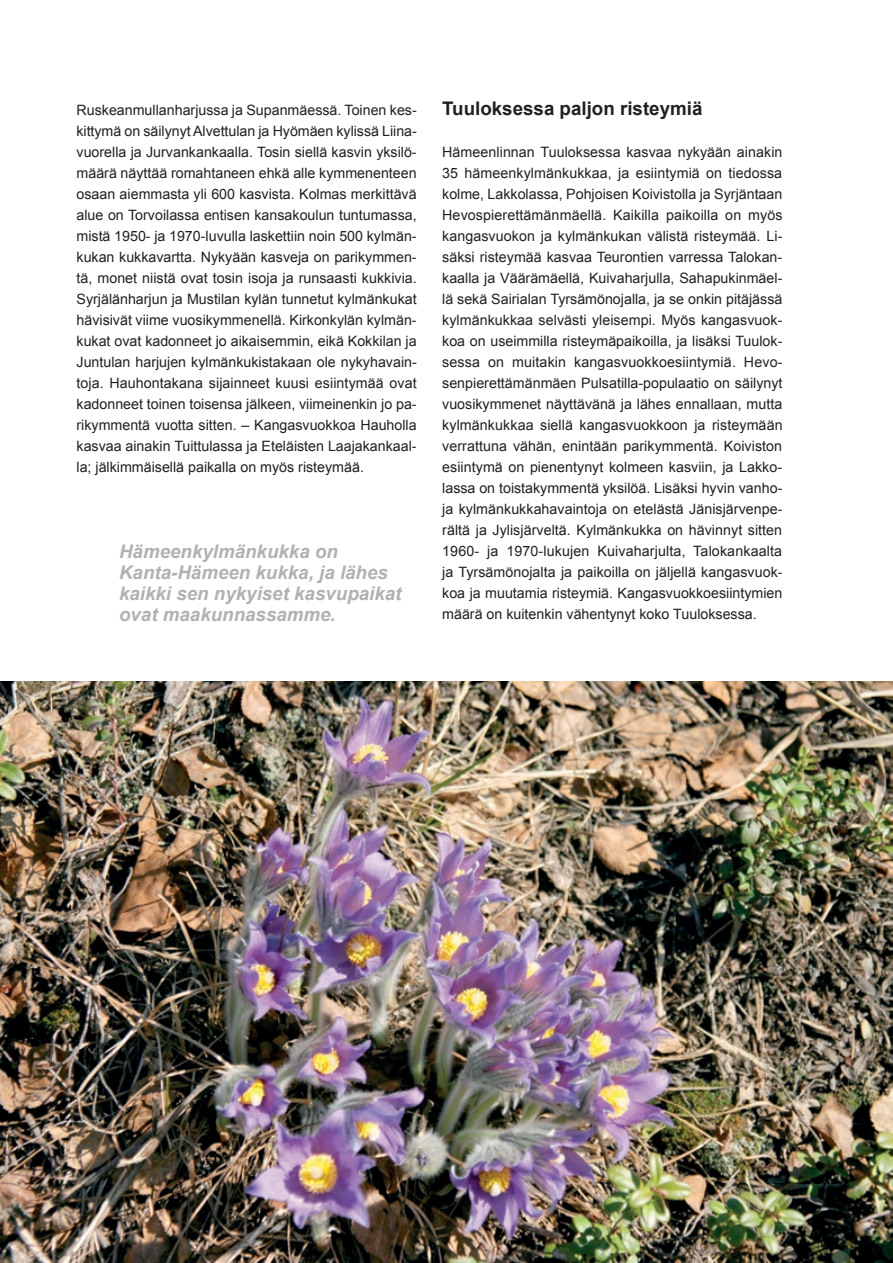
<style>
.page{position:relative;width:893px;height:1263px;background:#fff}
.page>*{position:absolute;margin:0;border:0;box-sizing:border-box;transform-origin:0 0}
.t1{font:italic 700 18.75px/21px "Arial";color:#b0b1b5}
.t2{font:700 18.75px "Arial";color:#231f20}
.t3{font:14.25px/21px "Arial";color:#231f20;text-align:justify}
</style>
<div class="page">
<img style="left:0;top:682px;width:893px;height:581px">
<p class="t3" style="left:77px;top:99px;width:342px">Ruskeanmullanharjussa ja Supanmäessä. Toinen kes&shy;kittymä on säilynyt Alvettulan ja Hyömäen kylissä Liina&shy;vuorella ja Jurvankankaalla. Tosin siellä kasvin yksilö&shy;määrä näyttää romahtaneen ehkä alle kymmenenteen osaan aiemmasta yli 600 kasvista. Kolmas merkittävä alue on Torvoilassa entisen kansakoulun tuntumassa, mistä 1950- ja 1970-luvulla laskettiin noin 500 kylmän&shy;kukan kukkavartta. Nykyään kasveja on parikymmen&shy;tä, monet niistä ovat tosin isoja ja runsaasti kukkivia.<br>Syrjälänharjun ja Mustilan kylän tunnetut kylmänkukat hävisivät viime vuosikymmenellä. Kirkonkylän kylmän&shy;kukat ovat kadonneet jo aikaisemmin, eikä Kokkilan ja Juntulan harjujen kylmänkukistakaan ole nykyhavain&shy;toja. Hauhontakana sijainneet kuusi esiintymää ovat kadonneet toinen toisensa jälkeen, viimeinenkin jo pa&shy;rikymmentä vuotta sitten. – Kangasvuokkoa Hauholla kasvaa ainakin Tuittulassa ja Eteläisten Laajakankaal&shy;la; jälkimmäisellä paikalla on myös risteymää.</p>
<h1 class="t1" style="left:119px;top:540px;width:284px">Hämeenkylmänkukka on<br>Kanta-Hämeen kukka, ja lähes kaikki sen nykyiset kasvupaikat ovat maakunnassamme.</h1>
<h1 class="t2" style="left:442px;top:98px;width:262px">Tuuloksessa paljon risteymiä</h1>
<p class="t3" style="left:442px;top:141px;width:342px">Hämeenlinnan Tuuloksessa kasvaa nykyään ainakin 35 hämeenkylmänkukkaa, ja esiintymiä on tiedossa kolme, Lakkolassa, Pohjoisen Koivistolla ja Syrjäntaan Hevospierettämänmäellä. Kaikilla paikoilla on myös kangasvuokon ja kylmänkukan välistä risteymää. Li&shy;säksi risteymää kasvaa Teurontien varressa Talokan&shy;kaalla ja Väärämäellä, Kuivaharjulla, Sahapukinmäel&shy;lä sekä Sairialan Tyrsämönojalla, ja se onkin pitäjässä kylmänkukkaa selvästi yleisempi. Myös kangasvuok&shy;koa on useimmilla risteymäpaikoilla, ja lisäksi Tuulok&shy;sessa on muitakin kangasvuokkoesiintymiä. Hevo&shy;senpierettämänmäen Pulsatilla-populaatio on säilynyt vuosikymmenet näyttävänä ja lähes ennallaan, mutta kylmänkukkaa siellä kangasvuokkoon ja risteymään verrattuna vähän, enintään parikymmentä. Koiviston esiintymä on pienentynyt kolmeen kasviin, ja Lakko&shy;lassa on toistakymmentä yksilöä. Lisäksi hyvin vanho&shy;ja kylmänkukkahavaintoja on etelästä Jänisjärvenpe&shy;rältä ja Jylisjärveltä. Kylmänkukka on hävinnyt sitten 1960- ja 1970-lukujen Kuivaharjulta, Talokankaalta ja Tyrsämönojalta ja paikoilla on jäljellä kangasvuok&shy;koa ja muutamia risteymiä. Kangasvuokkoesiintymien määrä on kuitenkin vähentynyt koko Tuuloksessa.</p>
</div>
